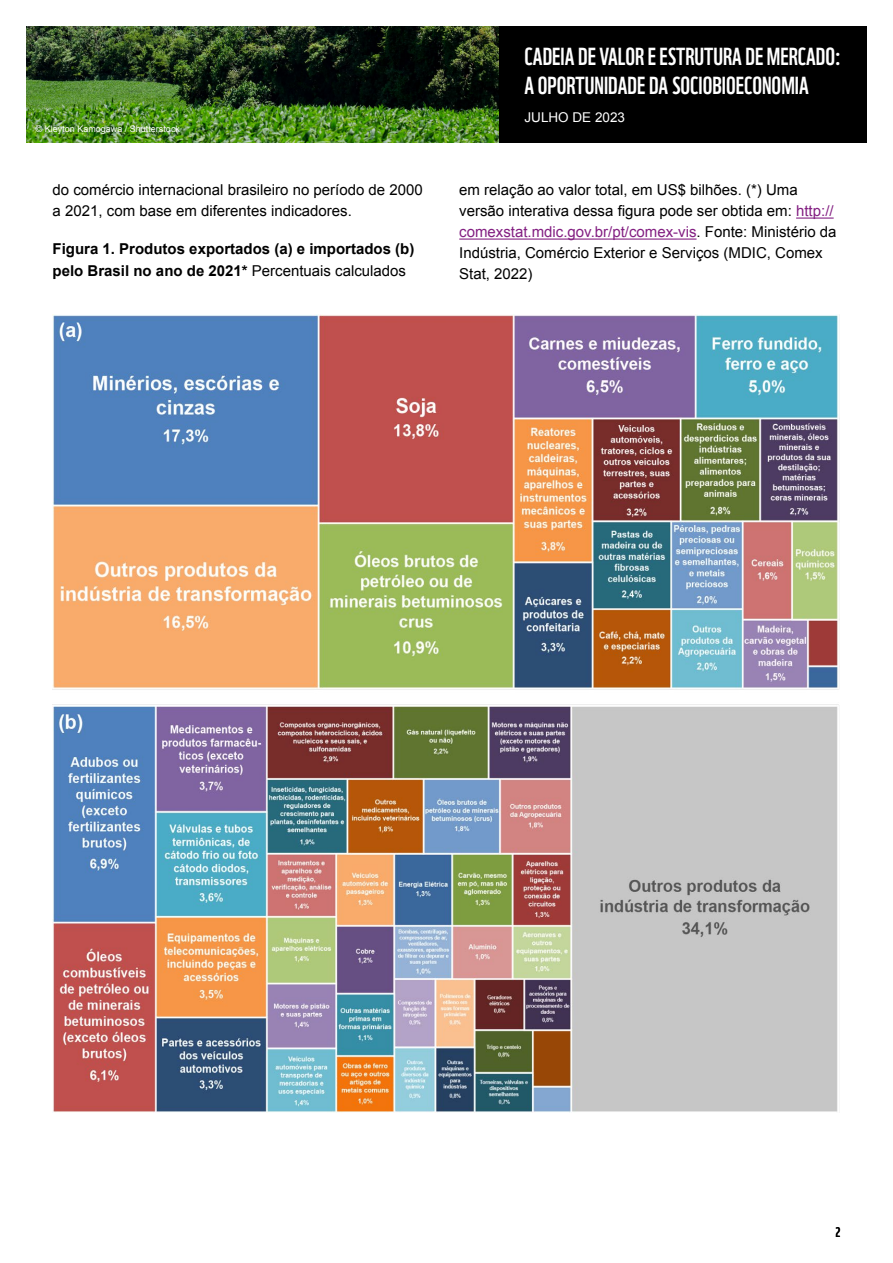
<style>
.page{position:relative;width:893px;height:1263px;background:#fff}
.page>*{position:absolute;margin:0;border:0;box-sizing:border-box;transform-origin:0 0}
.t1{font:24px/28.8px "WWF";color:#fff}
.t2{font:15px/21px "Arial";color:#000}
.t3{font:700 15px/21px "Arial";color:#000}
.t4{font:13.5px "Arial";color:#fff}
.t5{font:13.5px "WWF";color:#000}
.t6{font:9px "Arial";color:#fff}
.s1{font-weight:400}
.s2{color:#831f82}
</style>
<div class="page">
<img style="left:26px;top:26px;width:473px;height:116px">
<div style="left:499px;top:26px;width:368px;height:116px;background:#000"></div>
<hr style="left:796px;top:217px;width:38px;height:2px;background:#831f82">
<hr style="left:459px;top:238px;width:238px;height:2px;background:#831f82">
<img style="left:53px;top:315px;width:787px;height:797px">
<p class="t6" style="left:36px;top:123px;width:146px">© Kleyton Kamogawa / Shutterstock</p>
<p class="t2" style="left:53px;top:180px;width:372px">do comércio internacional brasileiro no período de 2000 a 2021, com base em diferentes indicadores.</p>
<p class="t3" style="left:53px;top:239px;width:363px">Figura 1. Produtos exportados (a) e importados (b) pelo Brasil no ano de 2021* <span class="s1">Percentuais calculados</span></p>
<h1 class="t1" style="left:525px;top:40px;width:318px">CADEIA DE VALOR E ESTRUTURA DE MERCADO:<br>A OPORTUNIDADE DA SOCIOBIOECONOMIA</h1>
<p class="t4" style="left:525px;top:109px;width:102px">JULHO DE 2023</p>
<p class="t2" style="left:459px;top:180px;width:379px">em relação ao valor total, em US$ bilhões. (*) Uma versão interativa dessa figura pode ser obtida em: <span class="s2">http:// comexstat.mdic.gov.br/pt/comex-vis</span>. Fonte: Ministério da Indústria, Comércio Exterior e Serviços (MDIC, Comex Stat, 2022)</p>
<p class="t5" style="left:835px;top:1221px;width:6px">2</p>
</div>
